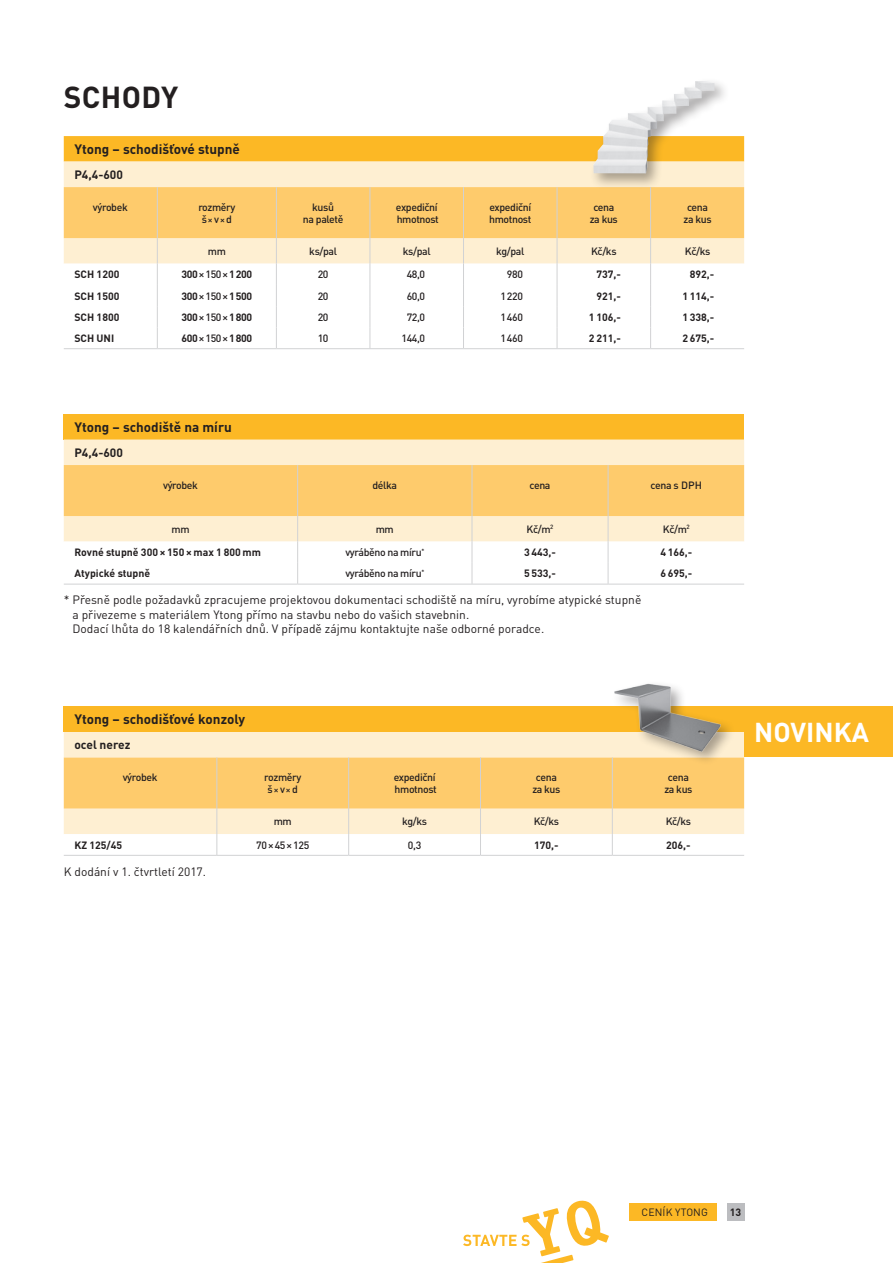
<style>
.page{position:relative;width:893px;height:1263px;background:#fff}
.page>*{position:absolute;margin:0;border:0;box-sizing:border-box;transform-origin:0 0}
.headline{font:700 30px "DIN Pro";letter-spacing:.01em;color:#231f20}
.podnadpis_1{font:700 27px "DIN Pro";color:#fff}
.tabulka-nadpis{font:700 13.5px "DIN Pro";color:#231f20}
.popisek_pod_obrázek{font:12px/14.4px "DIN Pro";color:#231f20}
.popisek_pod_obrázek-2{font:700 12px "DIN Pro";color:#231f20}
.tabulka-podnadpis{font:500 10.5px/12px "DIN Pro";letter-spacing:-.035em;color:#231f20;text-align:center}
.tabulka-copytext-BOL{font:700 10.5px "DIN Pro";color:#231f20}
.tabulka-copytext{font:500 10.5px "DIN Pro";letter-spacing:-.035em;color:#231f20}
.tabulka-copytext-2{font:700 10.5px "DIN Pro";letter-spacing:-.035em;color:#231f20}
.text_u_stránkování{font:10.5px "DIN Pro";letter-spacing:.01em;color:#231f20}
.Normální{font:700 10.5px "DIN Pro";color:#231f20}
.s1{font-size:9px}
.s2{font-weight:500}
</style>
<div class="page">
<svg style="left:463px;top:1200px;width:146px;height:63px"></svg>
<svg style="left:64px;top:136px;width:680px;height:26px;background:#fcb92a"></svg>
<div style="left:64px;top:162px;width:680px;height:25px;background:#feefd2"></div>
<svg style="left:64px;top:187px;width:680px;height:161px"></svg>
<hr style="left:64px;top:348px;width:93px;height:1px;background:#d1d2d4">
<hr style="left:157px;top:348px;width:119px;height:1px;background:#d1d2d4">
<hr style="left:276px;top:348px;width:94px;height:1px;background:#d1d2d4">
<hr style="left:370px;top:348px;width:93px;height:1px;background:#d1d2d4">
<hr style="left:463px;top:348px;width:94px;height:1px;background:#d1d2d4">
<hr style="left:557px;top:348px;width:94px;height:1px;background:#d1d2d4">
<hr style="left:651px;top:348px;width:93px;height:1px;background:#d1d2d4">
<div style="left:727px;top:1203px;width:17px;height:17px;background:#bcbdc0"></div>
<div style="left:629px;top:1203px;width:87px;height:17px;background:#fcb825"></div>
<div style="left:590px;top:77px;width:141px;height:113px;background:#231f20;opacity:.4"></div>
<img style="left:593px;top:81px;width:122px;height:92px">
<div style="left:64px;top:414px;width:680px;height:25px;background:#fcb825"></div>
<div style="left:64px;top:439px;width:680px;height:26px;background:#feefd2"></div>
<hr style="left:64px;top:584px;width:234px;height:1px;background:#d1d2d4">
<hr style="left:298px;top:584px;width:174px;height:1px;background:#d1d2d4">
<hr style="left:472px;top:584px;width:136px;height:1px;background:#d1d2d4">
<hr style="left:608px;top:584px;width:136px;height:1px;background:#d1d2d4">
<svg style="left:64px;top:465px;width:680px;height:119px"></svg>
<div style="left:64px;top:706px;width:680px;height:26px;background:#fcb825"></div>
<div style="left:64px;top:732px;width:680px;height:25px;background:#feefd2"></div>
<hr style="left:64px;top:855px;width:153px;height:1px;background:#d1d2d4">
<hr style="left:217px;top:855px;width:132px;height:1px;background:#d1d2d4">
<hr style="left:349px;top:855px;width:131px;height:1px;background:#d1d2d4">
<hr style="left:480px;top:855px;width:132px;height:1px;background:#d1d2d4">
<hr style="left:612px;top:855px;width:132px;height:1px;background:#d1d2d4">
<svg style="left:64px;top:757px;width:680px;height:98px"></svg>
<div style="left:744px;top:706px;width:149px;height:51px;background:#fcb825"></div>
<div style="left:611px;top:680px;width:125px;height:86px;background:#231f20;opacity:.4"></div>
<img style="left:596px;top:680px;width:134px;height:86px">
<p class="headline" style="left:64px;top:77px;width:116px">SCHODY</p>
<p class="tabulka-nadpis" style="left:74px;top:140px;width:167px">Ytong – schodišťové stupně</p>
<p class="popisek_pod_obrázek-2" style="left:74px;top:167px;width:50px">P4,4-600</p>
<p class="tabulka-podnadpis" style="left:93px;top:201px;width:36px">výrobek</p>
<p class="tabulka-podnadpis" style="left:198px;top:201px;width:39px">rozměry</p>
<p class="tabulka-podnadpis" style="left:202px;top:213px;width:32px">š<span class="s1">×</span>v<span class="s1">×</span>d</p>
<p class="tabulka-podnadpis" style="left:303px;top:201px;width:42px">kusů<br>na paletě</p>
<p class="tabulka-podnadpis" style="left:396px;top:201px;width:45px;text-align:left">expediční hmotnost</p>
<p class="tabulka-podnadpis" style="left:489px;top:201px;width:44px;text-align:left">expediční hmotnost</p>
<p class="tabulka-podnadpis" style="left:590px;top:201px;width:30px">cena za kus</p>
<p class="tabulka-podnadpis" style="left:683px;top:201px;width:30px">cena za kus</p>
<p class="tabulka-podnadpis" style="left:208px;top:245px;width:20px">mm</p>
<p class="tabulka-podnadpis" style="left:309px;top:245px;width:29px">ks/pal</p>
<p class="tabulka-podnadpis" style="left:403px;top:245px;width:29px">ks/pal</p>
<p class="tabulka-podnadpis" style="left:496px;top:245px;width:30px">kg/pal</p>
<p class="tabulka-podnadpis" style="left:591px;top:245px;width:27px">Kč/ks</p>
<p class="tabulka-podnadpis" style="left:685px;top:245px;width:27px">Kč/ks</p>
<p class="tabulka-copytext-BOL" style="left:74px;top:268px;width:47px">SCH 1200</p>
<p class="tabulka-copytext-2" style="left:181px;top:268px;width:72px">300<span class="s2">×150×</span>1200</p>
<p class="tabulka-copytext" style="left:318px;top:268px;width:12px">20</p>
<p class="tabulka-copytext" style="left:407px;top:268px;width:20px">48,0</p>
<p class="tabulka-copytext" style="left:507px;top:268px;width:18px">980</p>
<p class="tabulka-copytext-BOL" style="left:596px;top:268px;width:26px">737,-</p>
<p class="tabulka-copytext-BOL" style="left:690px;top:268px;width:26px">892,-</p>
<p class="tabulka-copytext-BOL" style="left:74px;top:289px;width:47px">SCH 1500</p>
<p class="tabulka-copytext-2" style="left:181px;top:289px;width:72px">300<span class="s2">×150×</span>1500</p>
<p class="tabulka-copytext" style="left:318px;top:289px;width:12px">20</p>
<p class="tabulka-copytext" style="left:407px;top:289px;width:20px">60,0</p>
<p class="tabulka-copytext" style="left:500px;top:289px;width:24px">1220</p>
<p class="tabulka-copytext-BOL" style="left:596px;top:289px;width:26px">921,-</p>
<p class="tabulka-copytext-BOL" style="left:682px;top:289px;width:33px">1 114,-</p>
<p class="tabulka-copytext-BOL" style="left:74px;top:310px;width:47px">SCH 1800</p>
<p class="tabulka-copytext-2" style="left:181px;top:310px;width:72px">300<span class="s2">×150×</span>1800</p>
<p class="tabulka-copytext" style="left:318px;top:310px;width:12px">20</p>
<p class="tabulka-copytext" style="left:407px;top:310px;width:20px">72,0</p>
<p class="tabulka-copytext" style="left:500px;top:310px;width:24px">1460</p>
<p class="tabulka-copytext-BOL" style="left:589px;top:310px;width:33px">1 106,-</p>
<p class="tabulka-copytext-BOL" style="left:682px;top:310px;width:33px">1 338,-</p>
<p class="tabulka-copytext-BOL" style="left:74px;top:331px;width:41px">SCH UNI</p>
<p class="tabulka-copytext-2" style="left:181px;top:331px;width:72px">600<span class="s2">×150×</span>1800</p>
<p class="tabulka-copytext" style="left:318px;top:331px;width:12px">10</p>
<p class="tabulka-copytext" style="left:401px;top:331px;width:25px">144,0</p>
<p class="tabulka-copytext" style="left:500px;top:331px;width:24px">1460</p>
<p class="tabulka-copytext-BOL" style="left:589px;top:331px;width:33px">2 211,-</p>
<p class="tabulka-copytext-BOL" style="left:682px;top:331px;width:33px">2 675,-</p>
<p class="tabulka-nadpis" style="left:74px;top:418px;width:159px">Ytong – schodiště na míru</p>
<p class="popisek_pod_obrázek-2" style="left:74px;top:445px;width:50px">P4,4-600</p>
<p class="tabulka-podnadpis" style="left:163px;top:478px;width:36px">výrobek</p>
<p class="tabulka-podnadpis" style="left:373px;top:478px;width:26px">délka</p>
<p class="tabulka-podnadpis" style="left:530px;top:478px;width:22px">cena</p>
<p class="tabulka-podnadpis" style="left:651px;top:478px;width:53px">cena s DPH</p>
<p class="tabulka-podnadpis" style="left:171px;top:523px;width:20px">mm</p>
<p class="tabulka-podnadpis" style="left:376px;top:523px;width:20px">mm</p>
<p class="tabulka-podnadpis" style="left:527px;top:523px;width:28px">Kč/m<sup>2</sup></p>
<p class="tabulka-podnadpis" style="left:663px;top:523px;width:28px">Kč/m<sup>2</sup></p>
<p class="tabulka-copytext-BOL" style="left:74px;top:545px;width:188px">Rovné stupně 300 × 150 × max 1 800 mm</p>
<p class="tabulka-copytext" style="left:345px;top:546px;width:80px">vyráběno na míru<sup>*</sup></p>
<p class="tabulka-copytext-BOL" style="left:524px;top:545px;width:33px">3 443,-</p>
<p class="tabulka-copytext-BOL" style="left:660px;top:545px;width:33px">4 166,-</p>
<p class="tabulka-copytext-BOL" style="left:74px;top:566px;width:77px">Atypické stupně</p>
<p class="tabulka-copytext" style="left:345px;top:567px;width:80px">vyráběno na míru<sup>*</sup></p>
<p class="tabulka-copytext-BOL" style="left:524px;top:566px;width:33px">5 533,-</p>
<p class="tabulka-copytext-BOL" style="left:660px;top:566px;width:33px">6 695,-</p>
<p class="popisek_pod_obrázek" style="left:72px;top:592px;width:570px;text-indent:-9px">* Přesně podle požadavků zpracujeme projektovou dokumentaci schodiště na míru, vyrobíme atypické stupně a přivezeme s materiálem Ytong přímo na stavbu nebo do vašich stavebnin.<br>Dodací lhůta do 18 kalendářních dnů. V případě zájmu kontaktujte naše odborné poradce.</p>
<p class="tabulka-nadpis" style="left:74px;top:711px;width:172px">Ytong – schodišťové konzoly</p>
<p class="popisek_pod_obrázek-2" style="left:74px;top:737px;width:58px">ocel nerez</p>
<p class="tabulka-podnadpis" style="left:123px;top:771px;width:36px">výrobek</p>
<p class="tabulka-podnadpis" style="left:264px;top:771px;width:39px">rozměry</p>
<p class="tabulka-podnadpis" style="left:268px;top:783px;width:32px">š<span class="s1">×</span>v<span class="s1">×</span>d</p>
<p class="tabulka-podnadpis" style="left:394px;top:771px;width:45px;text-align:left">expediční hmotnost</p>
<p class="tabulka-podnadpis" style="left:532px;top:771px;width:30px">cena za kus</p>
<p class="tabulka-podnadpis" style="left:664px;top:771px;width:30px">cena za kus</p>
<p class="tabulka-podnadpis" style="left:274px;top:815px;width:20px">mm</p>
<p class="tabulka-podnadpis" style="left:402px;top:815px;width:26px">kg/ks</p>
<p class="tabulka-podnadpis" style="left:534px;top:815px;width:27px">Kč/ks</p>
<p class="tabulka-podnadpis" style="left:666px;top:815px;width:27px">Kč/ks</p>
<p class="tabulka-copytext-BOL" style="left:74px;top:838px;width:49px">KZ 125/45</p>
<p class="tabulka-copytext" style="left:256px;top:838px;width:54px">70×45×125</p>
<p class="tabulka-copytext" style="left:408px;top:838px;width:15px">0,3</p>
<p class="tabulka-copytext-BOL" style="left:534px;top:838px;width:26px">170,-</p>
<p class="tabulka-copytext-BOL" style="left:666px;top:838px;width:26px">206,-</p>
<p class="popisek_pod_obrázek" style="left:64px;top:864px;width:144px">K dodání v 1. čtvrtletí 2017.</p>
<p class="podnadpis_1" style="left:754px;top:714px;width:116px">NOVINKA</p>
<p class="text_u_stránkování" style="left:642px;top:1205px;width:68px">CENÍK YTONG</p>
<p class="Normální" style="left:730px;top:1205px;width:13px">13</p>
</div>
